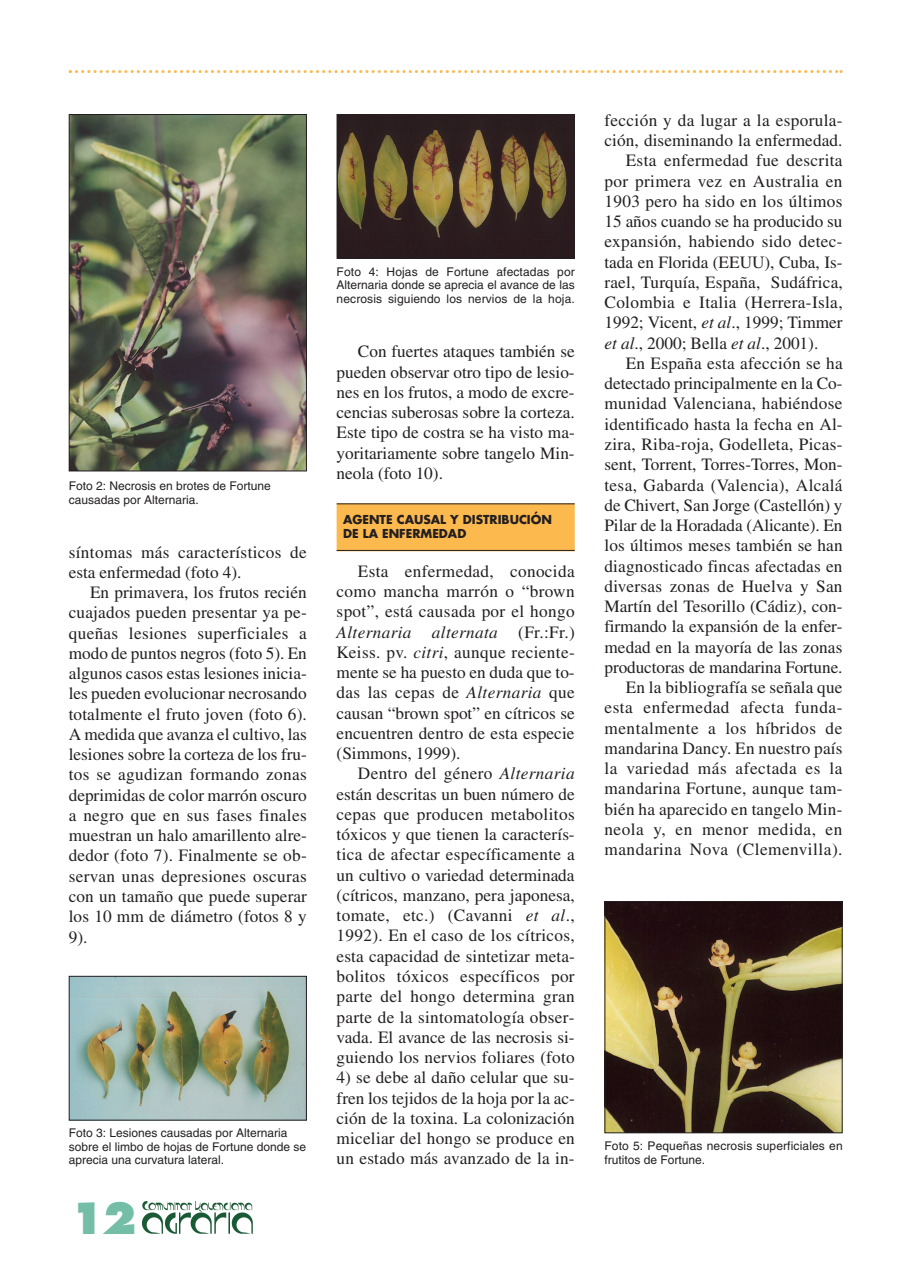
<style>
.page{position:relative;width:909px;height:1280px;background:#fff}
.page>*{position:absolute;margin:0;border:0;box-sizing:border-box;transform-origin:0 0}
.t1{font:800 42px "Futura";color:#74bda7}
.t2{font:17.25px/20.2px "Times";letter-spacing:.01em;color:#231f20;text-align:justify}
.t3{font:17.25px "Times";letter-spacing:.03em;color:#231f20}
.t4{font:12px/13.5px "Helvetica";color:#231f20}
.t5{font:700 12px/13.5px "Futura";color:#231f20}
.s1{font-style:italic}
</style>
<div class="page">
<div style="left:337px;top:503px;width:238px;height:48px;background:#fcb94e"></div>
<hr style="left:337px;top:503px;width:238px;height:1px;background:#231f20">
<hr style="left:337px;top:550px;width:238px;height:1px;background:#231f20">
<svg style="left:69px;top:70px;width:774px;height:3px"></svg>
<img style="left:71px;top:116px;width:234px;height:353px">
<div style="left:69px;top:114px;width:238px;height:357px;border:1px solid #231f20"></div>
<img style="left:71px;top:978px;width:234px;height:140px">
<div style="left:69px;top:976px;width:238px;height:144px;border:1px solid #231f20"></div>
<img style="left:339px;top:116px;width:234px;height:141px">
<div style="left:337px;top:114px;width:238px;height:145px;border:1px solid #231f20"></div>
<img style="left:606px;top:903px;width:235px;height:228px">
<div style="left:604px;top:901px;width:239px;height:232px;border:1px solid #231f20"></div>
<img style="left:143px;top:1201px;width:110px;height:32px">
<p class="t4" style="left:69px;top:480px;width:204px">Foto 2: Necrosis en brotes de Fortune causadas por Alternaria.</p>
<p class="t2" style="left:69px;top:543px;width:240px">síntomas más característicos de esta enfermedad (foto 4).</p>
<p class="t2" style="left:69px;top:584px;width:240px;text-indent:21px">En primavera, los frutos recién cuajados pueden presentar ya pe&shy;queñas lesiones superficiales a modo de puntos negros (foto 5). En algunos casos estas lesiones inicia&shy;les pueden evolucionar necrosando totalmente el fruto joven (foto 6).<br>A medida que avanza el cultivo, las lesiones sobre la corteza de los fru&shy;tos se agudizan formando zonas deprimidas de color marrón oscuro a negro que en sus fases finales muestran un halo amarillento alre&shy;dedor (foto 7). Finalmente se ob&shy;servan unas depresiones oscuras con un tamaño que puede superar los 10 mm de diámetro (fotos 8 y 9).</p>
<p class="t4" style="left:69px;top:1127px;width:239px">Foto 3: Lesiones causadas por Alternaria sobre el limbo de hojas de Fortune donde se aprecia una curvatura lateral.</p>
<h1 class="t1" style="left:70px;top:1199px;width:68px">12</h1>
<p class="t4" style="left:337px;top:266px;width:240px;text-align:justify">Foto 4: Hojas de Fortune afectadas por Alternaria donde se aprecia el avance de las necrosis siguiendo los nervios de la hoja.</p>
<p class="t2" style="left:337px;top:343px;width:240px;text-indent:21px">Con fuertes ataques también se pueden observar otro tipo de lesio&shy;nes en los frutos, a modo de excre&shy;cencias suberosas sobre la corteza.<br>Este tipo de costra se ha visto ma&shy;yoritariamente sobre tangelo Min&shy;neola (foto 10).</p>
<p class="t5" style="left:343px;top:514px;width:211px">AGENTE CAUSAL Y DISTRIBUCIÓN<br>DE LA ENFERMEDAD</p>
<p class="t2" style="left:337px;top:562px;width:240px;text-indent:21px">Esta enfermedad, conocida como mancha marrón o “brown spot”, está causada por el hongo <span class="s1">Alternaria alternata</span> (Fr.:Fr.)<br>Keiss. pv. <span class="s1">citri</span>, aunque reciente&shy;mente se ha puesto en duda que to&shy;das las cepas de <span class="s1">Alternaria</span> que causan “brown spot” en cítricos se encuentren dentro de esta especie (Simmons, 1999).</p>
<p class="t2" style="left:337px;top:765px;width:240px;text-indent:21px">Dentro del género <span class="s1">Alternaria </span>están descritas un buen número de cepas que producen metabolitos tóxicos y que tienen la caracterís&shy;tica de afectar específicamente a un cultivo o variedad determinada (cítricos, manzano, pera japonesa, tomate, etc.) (Cavanni <span class="s1">et al</span>., 1992). En el caso de los cítricos, esta capacidad de sintetizar meta&shy;bolitos tóxicos específicos por parte del hongo determina gran parte de la sintomatología obser&shy;vada. El avance de las necrosis si&shy;guiendo los nervios foliares (foto</p>
<p class="t2" style="left:337px;top:1069px;width:240px">4) se debe al daño celular que su&shy;fren los tejidos de la hoja por la ac&shy;ción de la toxina. La colonización miceliar del hongo se produce en un estado más avanzado de la in-</p>
<p class="t2" style="left:604px;top:112px;width:240px">fección y da lugar a la esporula-</p>
<p class="t2" style="left:604px;top:132px;width:239px">ción, diseminando la enfermedad.</p>
<p class="t2" style="left:626px;top:152px;width:218px">Esta enfermedad fue descrita</p>
<p class="t2" style="left:604px;top:172px;width:240px">por primera vez en Australia en</p>
<p class="t2" style="left:604px;top:193px;width:240px">1903 pero ha sido en los últimos</p>
<p class="t2" style="left:604px;top:213px;width:240px">15 años cuando se ha producido su</p>
<p class="t2" style="left:604px;top:233px;width:240px">expansión, habiendo sido detec-</p>
<p class="t2" style="left:604px;top:253px;width:240px">tada en Florida (EEUU), Cuba, Is-</p>
<p class="t2" style="left:604px;top:274px;width:240px">rael, Turquía, España, Sudáfrica,</p>
<p class="t2" style="left:604px;top:294px;width:240px">Colombia e Italia (Herrera-Isla,</p>
<p class="t2" style="left:604px;top:314px;width:240px">1992; Vicent, <span class="s1">et al</span>., 1999; Timmer</p>
<p class="t2" style="left:604px;top:334px;width:215px"><span class="s1">et al</span>., 2000; Bella <span class="s1">et al</span>., 2001).</p>
<p class="t2" style="left:626px;top:355px;width:218px">En España esta afección se ha</p>
<p class="t2" style="left:604px;top:375px;width:240px">detectado principalmente en la Co-</p>
<p class="t2" style="left:604px;top:395px;width:240px">munidad Valenciana, habiéndose</p>
<p class="t2" style="left:604px;top:415px;width:240px">identificado hasta la fecha en Al-</p>
<p class="t2" style="left:604px;top:436px;width:240px">zira, Riba-roja, Godelleta, Picas-</p>
<p class="t2" style="left:604px;top:456px;width:240px">sent, Torrent, Torres-Torres, Mon-</p>
<p class="t2" style="left:604px;top:476px;width:240px">tesa, Gabarda (Valencia), Alcalá</p>
<p class="t2" style="left:604px;top:496px;width:240px">de Chivert, San Jorge (Castellón) y</p>
<p class="t2" style="left:604px;top:517px;width:239px">Pilar de la Horadada (Alicante). En</p>
<p class="t2" style="left:604px;top:537px;width:240px">los últimos meses también se han</p>
<p class="t2" style="left:604px;top:557px;width:240px">diagnosticado fincas afectadas en</p>
<p class="t2" style="left:604px;top:577px;width:240px">diversas zonas de Huelva y San</p>
<p class="t2" style="left:604px;top:598px;width:240px">Martín del Tesorillo (Cádiz), con-</p>
<p class="t2" style="left:604px;top:618px;width:240px">firmando la expansión de la enfer-</p>
<p class="t2" style="left:604px;top:638px;width:239px">medad en la mayoría de las zonas</p>
<p class="t2" style="left:604px;top:658px;width:240px">productoras de mandarina Fortune.</p>
<p class="t2" style="left:626px;top:679px;width:218px">En la bibliografía se señala que</p>
<p class="t3" style="left:604px;top:701px;width:240px">esta enfermedad afecta funda-</p>
<p class="t3" style="left:604px;top:721px;width:239px">mentalmente a los híbridos de</p>
<p class="t2" style="left:604px;top:739px;width:240px">mandarina Dancy. En nuestro país</p>
<p class="t3" style="left:604px;top:762px;width:239px">la variedad más afectada es la</p>
<p class="t2" style="left:604px;top:780px;width:240px">mandarina Fortune, aunque tam-</p>
<p class="t2" style="left:604px;top:800px;width:240px">bién ha aparecido en tangelo Min-</p>
<p class="t3" style="left:604px;top:822px;width:239px">neola y, en menor medida, en</p>
<p class="t3" style="left:604px;top:843px;width:240px">mandarina Nova (Clemenvilla).</p>
<p class="t4" style="left:604px;top:1140px;width:240px">Foto 5: Pequeñas necrosis superficiales en frutitos de Fortune.</p>
</div>
